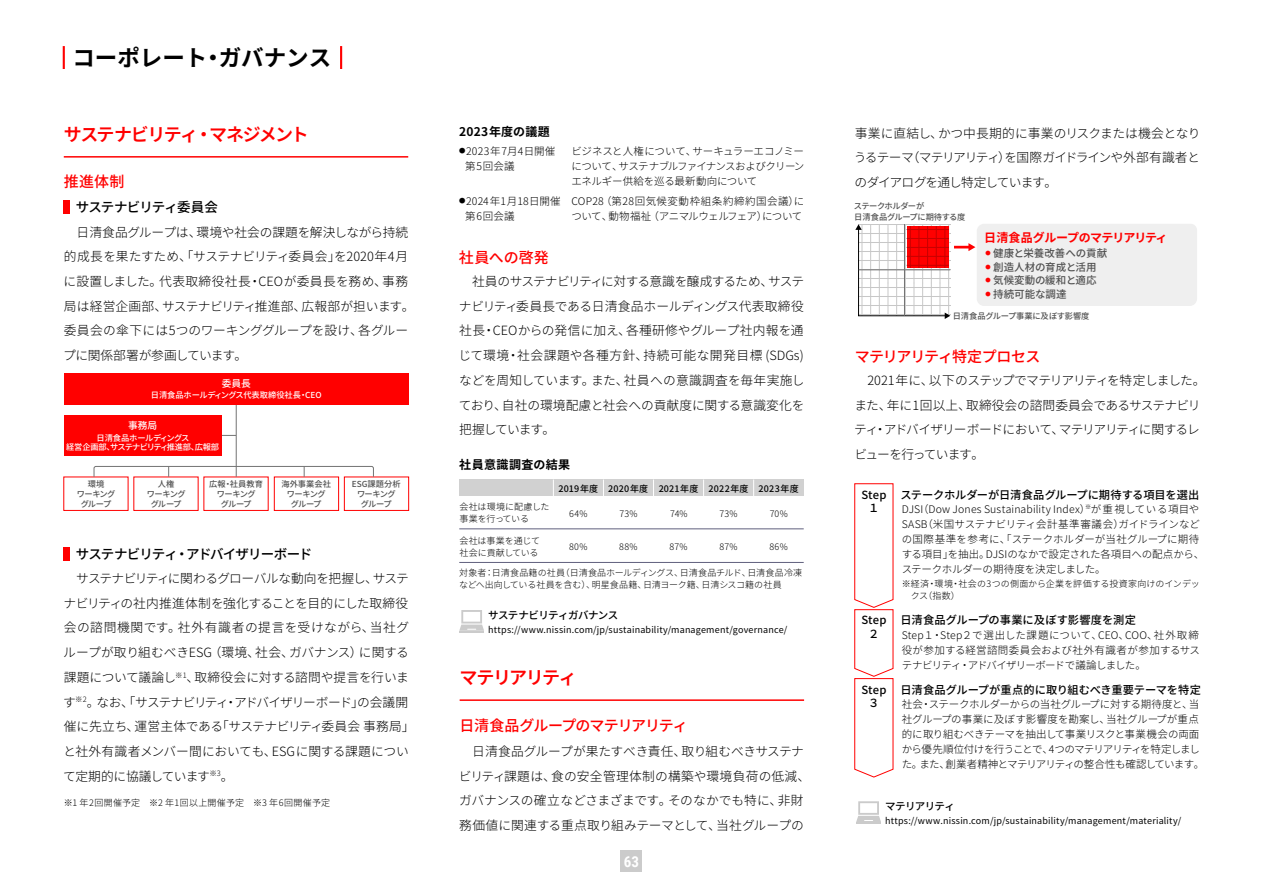
<style>
.page{position:relative;width:1263px;height:893px;background:#fff}
.page>*{position:absolute;margin:0;border:0;box-sizing:border-box;transform-origin:0 0}
.t1{font:700 22.5px "Noto Sans JP";color:#000}
.t2{font:600 18px "Noto Sans JP";letter-spacing:-.085em;color:#f00}
.t3{font:500 15px "Noto Sans JP";letter-spacing:-.05em;color:#f00}
.t4{font:700 15px "Roboto Condensed";color:#fff}
.t5{font:500 13.5px "Noto Sans JP";letter-spacing:-.06em;color:#000}
.t6{font:300 12.75px/24.8px "Noto Sans JP";letter-spacing:-.02em;color:#000;text-align:justify}
.t7{font:300 12.75px/24.8px "Noto Sans JP";color:#000}
.t8{font:300 12.75px/24.8px "Noto Sans JP";letter-spacing:-.06em;color:#000}
.t9{font:700 12px "Noto Sans JP";letter-spacing:.02em;color:#000}
.t10{font:700 12px "Noto Sans JP";letter-spacing:-.05em;color:#f00}
.t11{font:500 11.25px/13.5px "Noto Sans JP";color:#000;text-align:center}
.t12{font:300 10.5px/15px "Noto Sans JP";color:#000}
.t13{font:300 10.5px/15px "Noto Sans JP";letter-spacing:-.03em;color:#000}
.t14{font:300 10.5px/15px "Noto Sans JP";letter-spacing:.02em;color:#000}
.t15{font:500 10.5px "Noto Sans JP";color:#505050}
.t16{font:500 10.5px "Noto Sans JP";letter-spacing:-.055em;color:#000}
.t17{font:300 10.5px/15px "Noto Sans JP";letter-spacing:.03em;color:#000}
.t18{font:500 9.75px "Noto Sans JP";color:#fff}
.t19{font:300 9px/12px "Noto Sans JP";letter-spacing:.005em;color:#000}
.t20{font:9px "Noto Sans JP";letter-spacing:.02em;color:#000}
.t21{font:300 9px "Noto Sans JP";letter-spacing:.03em;color:#000}
.t22{font:500 9px "Noto Sans JP";letter-spacing:.02em;color:#000}
.t23{font:500 8.25px/9.8px "Noto Sans JP";letter-spacing:-.035em;color:#505050;text-align:center}
.t24{font:500 8.25px/9.8px "Noto Sans JP";letter-spacing:-.045em;color:#fff;text-align:center}
.t25{font:500 8.25px "Noto Sans JP";color:#fff}
.t26{font:500 8.25px "Noto Sans JP";letter-spacing:-.015em;color:#505050}
.t27{font:500 8.25px/9.8px "Noto Sans JP";letter-spacing:-.075em;color:#505050;text-align:center}
.t28{font:500 8.25px/9.8px "Noto Sans JP";letter-spacing:-.08em;color:#505050;text-align:center}
</style>
<div class="page">
<hr style="left:64px;top:156px;width:344px;height:2px;background:#f00">
<hr style="left:460px;top:699px;width:344px;height:2px;background:#f00">
<div style="left:64px;top:201px;width:6px;height:13px;background:#f00"></div>
<div style="left:64px;top:547px;width:6px;height:14px;background:#f00"></div>
<div style="left:459px;top:480px;width:345px;height:16px;background:#d1d1d1"></div>
<hr style="left:459px;top:529px;width:345px;height:1px;background:#60607d">
<hr style="left:459px;top:562px;width:345px;height:1px;background:#60607d">
<svg style="left:553px;top:480px;width:1px;height:16px"></svg>
<svg style="left:753px;top:480px;width:1px;height:16px"></svg>
<svg style="left:703px;top:480px;width:1px;height:16px"></svg>
<svg style="left:653px;top:480px;width:1px;height:16px"></svg>
<svg style="left:603px;top:480px;width:1px;height:16px"></svg>
<div style="left:63px;top:477px;width:65px;height:34px;border:1px solid #f00"></div>
<div style="left:134px;top:477px;width:64px;height:34px;border:1px solid #f00"></div>
<div style="left:204px;top:477px;width:64px;height:34px;border:1px solid #f00"></div>
<div style="left:274px;top:477px;width:65px;height:34px;border:1px solid #f00"></div>
<div style="left:344px;top:477px;width:65px;height:34px;border:1px solid #f00"></div>
<hr style="left:236px;top:400px;width:1px;height:77px;background:#737373">
<svg style="left:94px;top:466px;width:280px;height:11px"></svg>
<svg style="left:221px;top:435px;width:15px;height:1px"></svg>
<div style="left:64px;top:374px;width:344px;height:31px;background:#f00"></div>
<svg style="left:854px;top:483px;width:40px;height:295px"></svg>
<div style="left:977px;top:224px;width:220px;height:82px;background:#efefef;border-radius:7px"></div>
<svg style="left:855px;top:224px;width:120px;height:95px"></svg>
<hr style="left:459px;top:631px;width:25px;height:2px;background:#cbcbcb">
<svg style="left:459px;top:610px;width:25px;height:21px"></svg>
<hr style="left:856px;top:822px;width:25px;height:2px;background:#cbcbcb">
<svg style="left:856px;top:801px;width:25px;height:21px"></svg>
<div style="left:64px;top:415px;width:157px;height:41px;background:#f00"></div>
<hr style="left:63px;top:46px;width:2px;height:23px;background:#f00">
<hr style="left:340px;top:46px;width:2px;height:23px;background:#f00">
<div style="left:621px;top:850px;width:21px;height:22px;background:#cbcbcb"></div>
<h1 class="t1" style="left:72px;top:45px;width:260px">コーポレート・ガバナンス</h1>
<h2 class="t2" style="left:64px;top:124px;width:247px">サステナビリティ・マネジメント</h2>
<p class="t3" style="left:64px;top:173px;width:62px">推進体制</p>
<p class="t5" style="left:76px;top:200px;width:144px">サステナビリティ委員会</p>
<p class="t7" style="left:63px;top:220px;width:353px;text-indent:14px">日清食品グループは、環境や社会の課題を解決しながら持続的成長を果たすため、「サステナビリティ委員会」を2020年4月に設置しました。代表取締役社長・CEOが委員長を務め、事務局は経営企画部、サステナビリティ推進部、広報部が担います。委員会の傘下には5つのワーキンググループを設け、各グループに関係部署が参画しています。</p>
<p class="t18" style="left:222px;top:378px;width:31px">委員長</p>
<p class="t25" style="left:151px;top:391px;width:172px">日清食品ホールディングス代表取締役社長・CEO</p>
<p class="t18" style="left:128px;top:420px;width:31px">事務局</p>
<p class="t24" style="left:66px;top:433px;width:154px">日清食品ホールディングス<br>経営企画部、サステナビリティ推進部、広報部</p>
<p class="t9" style="left:459px;top:125px;width:92px">2023年度の議題</p>
<p class="t17" style="left:465px;top:143px;width:92px;text-indent:-6px"><sup>●</sup>2023年7月4日開催第5回会議</p>
<p class="t14" style="left:465px;top:194px;width:97px;text-indent:-6px"><sup>●</sup>2024年1月18日開催第6回会議</p>
<p class="t3" style="left:459px;top:249px;width:92px">社員への啓発</p>
<p class="t12" style="left:571px;top:143px;width:234px;text-align:justify">ビジネスと人権について、サーキュラーエコノミーについて、サステナブルファイナンスおよびクリーンエネルギー供給を巡る最新動向について</p>
<p class="t14" style="left:571px;top:194px;width:234px">COP28 （第28回気候変動枠組条約締約国会議）について、動物福祉 （アニマルウェルフェア）について</p>
<p class="t6" style="left:458px;top:269px;width:348px;text-indent:14px">社員のサステナビリティに対する意識を醸成するため、サステナビリティ委員長である日清食品ホールディングス代表取締役社長・CEOからの発信に加え、各種研修やグループ社内報を通じて環境・社会課題や各種方針、持続可能な開発目標 (SDGs)などを周知しています。また、社員への意識調査を毎年実施しており、自社の環境配慮と社会への貢献度に関する意識変化を把握しています。</p>
<p class="t9" style="left:459px;top:458px;width:112px">社員意識調査の結果</p>
<p class="t23" style="left:88px;top:480px;width:18px">環境</p>
<p class="t22" style="left:558px;top:483px;width:41px">2019年度</p>
<p class="t22" style="left:659px;top:483px;width:91px">2021年度 2022年度</p>
<p class="t28" style="left:77px;top:489px;width:40px">ワーキンググループ</p>
<p class="t27" style="left:147px;top:480px;width:40px">人権<br>ワーキンググループ</p>
<p class="t23" style="left:209px;top:480px;width:55px">広報・社員教育ワーキング<br>グループ</p>
<p class="t23" style="left:281px;top:480px;width:51px">海外事業会社ワーキング<br>グループ</p>
<p class="t23" style="left:352px;top:480px;width:50px">ESG課題分析ワーキンググループ</p>
<p class="t22" style="left:608px;top:483px;width:41px">2020年度</p>
<p class="t22" style="left:758px;top:483px;width:42px">2023年度</p>
<p class="t19" style="left:459px;top:501px;width:91px">会社は環境に配慮した事業を行っている</p>
<p class="t19" style="left:569px;top:508px;width:20px">64%</p>
<p class="t19" style="left:619px;top:508px;width:20px">73%</p>
<p class="t19" style="left:670px;top:508px;width:19px">74%</p>
<p class="t19" style="left:719px;top:508px;width:20px">73%</p>
<p class="t19" style="left:770px;top:508px;width:20px">70%</p>
<p class="t19" style="left:459px;top:535px;width:82px">会社は事業を通じて社会に貢献している</p>
<p class="t19" style="left:569px;top:541px;width:20px">80%</p>
<p class="t19" style="left:619px;top:541px;width:20px">88%</p>
<p class="t19" style="left:669px;top:541px;width:20px">87%</p>
<p class="t19" style="left:720px;top:541px;width:20px">87%</p>
<p class="t19" style="left:769px;top:541px;width:20px">86%</p>
<p class="t5" style="left:76px;top:546px;width:238px">サステナビリティ・アドバイザリーボード</p>
<p class="t6" style="left:63px;top:566px;width:353px;text-align:left;text-indent:13px">サステナビリティに関わるグローバルな動向を把握し、サステナビリティの社内推進体制を強化することを目的にした取締役会の諮問機関です。社外有識者の提言を受けながら、当社グループが取り組むべきESG （環境、社会、ガバナンス）に関する課題について議論し<sup>※1</sup>、取締役会に対する諮問や提言を行います<sup>※2</sup>。なお、「サステナビリティ・アドバイザリーボード」の会議開催に先立ち、運営主体である「サステナビリティ委員会 事務局」と社外有識者メンバー間においても、ESGに関する課題について定期的に協議しています<sup>※3</sup>。</p>
<p class="t21" style="left:64px;top:798px;width:268px">※1 年2回開催予定　※2 年1回以上開催予定　※3 年6回開催予定</p>
<p class="t19" style="left:459px;top:567px;width:344px">対象者：日清食品籍の社員（日清食品ホールディングス、日清食品チルド、日清食品冷凍などへ出向している社員を含む）、明星食品籍、日清ヨーク籍、日清シスコ籍の社員</p>
<p class="t16" style="left:488px;top:609px;width:132px">サステナビリティガバナンス</p>
<p class="t20" style="left:488px;top:624px;width:301px">https://www.nissin.com/jp/sustainability/management/governance/</p>
<h2 class="t2" style="left:460px;top:667px;width:119px">マテリアリティ</h2>
<p class="t3" style="left:460px;top:717px;width:230px">日清食品グループのマテリアリティ</p>
<p class="t6" style="left:459px;top:739px;width:353px;text-align:center">日清食品グループが果たすべき責任、取り組むべきサステナ<br>ビリティ課題は、食の安全管理体制の構築や環境負荷の低減、ガバナンスの確立などさまざまです。そのなかでも特に、非財務価値に関連する重点取り組みテーマとして、当社グループの</p>
<p class="t4" style="left:624px;top:851px;width:17px">63</p>
<p class="t6" style="left:854px;top:121px;width:348px">事業に直結し、かつ中長期的に事業のリスクまたは機会となりうるテーマ（マテリアリティ）を国際ガイドラインや外部有識者とのダイアログを通し特定しています。</p>
<p class="t23" style="left:854px;top:201px;width:113px;line-height:10.5px;text-align:left">ステークホルダーが<br>日清食品グループに期待する度</p>
<p class="t10" style="left:984px;top:230px;width:185px">日清食品グループのマテリアリティ</p>
<p class="t15" style="left:985px;top:248px;width:134px"><sup>●</sup> 健康と栄養改善への貢献　</p>
<p class="t15" style="left:985px;top:261px;width:112px"><sup>●</sup> 創造人材の育成と活用</p>
<p class="t15" style="left:985px;top:275px;width:112px"><sup>●</sup> 気候変動の緩和と適応</p>
<p class="t15" style="left:985px;top:288px;width:82px"><sup>●</sup> 持続可能な調達</p>
<p class="t26" style="left:953px;top:311px;width:138px">日清食品グループ事業に及ぼす影響度</p>
<p class="t3" style="left:855px;top:348px;width:187px">マテリアリティ特定プロセス</p>
<p class="t8" style="left:854px;top:368px;width:353px;text-indent:13px">2021年に、以下のステップでマテリアリティを特定しました。また、年に1回以上、取締役会の諮問委員会であるサステナビリティ・アドバイザリーボードにおいて、マテリアリティに関するレビューを行っています。</p>
<p class="t11" style="left:861px;top:488px;width:27px">Step<br>１</p>
<p class="t11" style="left:900px;top:488px;width:300px">ステークホルダーが日清食品グループに期待する項目を選出</p>
<p class="t12" style="left:902px;top:502px;width:304px">DJSI（Dow Jones Sustainability Index）<sup>※</sup>が重視している項目やSASB（米国サステナビリティ会計基準審議会）ガイドラインなどの国際基準を参考に、「ステークホルダーが当社グループに期待する項目」を抽出。DJSIのなかで設定された各項目への配点から、ステークホルダーの期待度を決定しました。</p>
<p class="t19" style="left:911px;top:577px;width:291px;text-indent:-9px">※経済・環境・社会の3つの側面から企業を評価する投資家向けのインデックス（指数）</p>
<p class="t11" style="left:861px;top:614px;width:27px">Step<br>２</p>
<p class="t11" style="left:900px;top:614px;width:237px">日清食品グループの事業に及ぼす影響度を測定</p>
<p class="t12" style="left:902px;top:627px;width:300px">Step１・Step２で選出した課題について、CEO、COO、社外取締役が参加する経営諮問委員会および社外有識者が参加するサステナビリティ・アドバイザリーボードで議論しました。</p>
<p class="t11" style="left:861px;top:683px;width:27px">Step<br>３</p>
<p class="t11" style="left:900px;top:683px;width:302px">日清食品グループが重点的に取り組むべき重要テーマを特定</p>
<p class="t13" style="left:902px;top:697px;width:304px">社会・ステークホルダーからの当社グループに対する期待度と、当社グループの事業に及ぼす影響度を勘案し、当社グループが重点的に取り組むべきテーマを抽出して事業リスクと事業機会の両面から優先順位付けを行うことで、4つのマテリアリティを特定しました。また、創業者精神とマテリアリティの整合性も確認しています。</p>
<p class="t16" style="left:885px;top:801px;width:71px">マテリアリティ</p>
<p class="t20" style="left:885px;top:816px;width:298px">https://www.nissin.com/jp/sustainability/management/materiality/</p>
</div>
